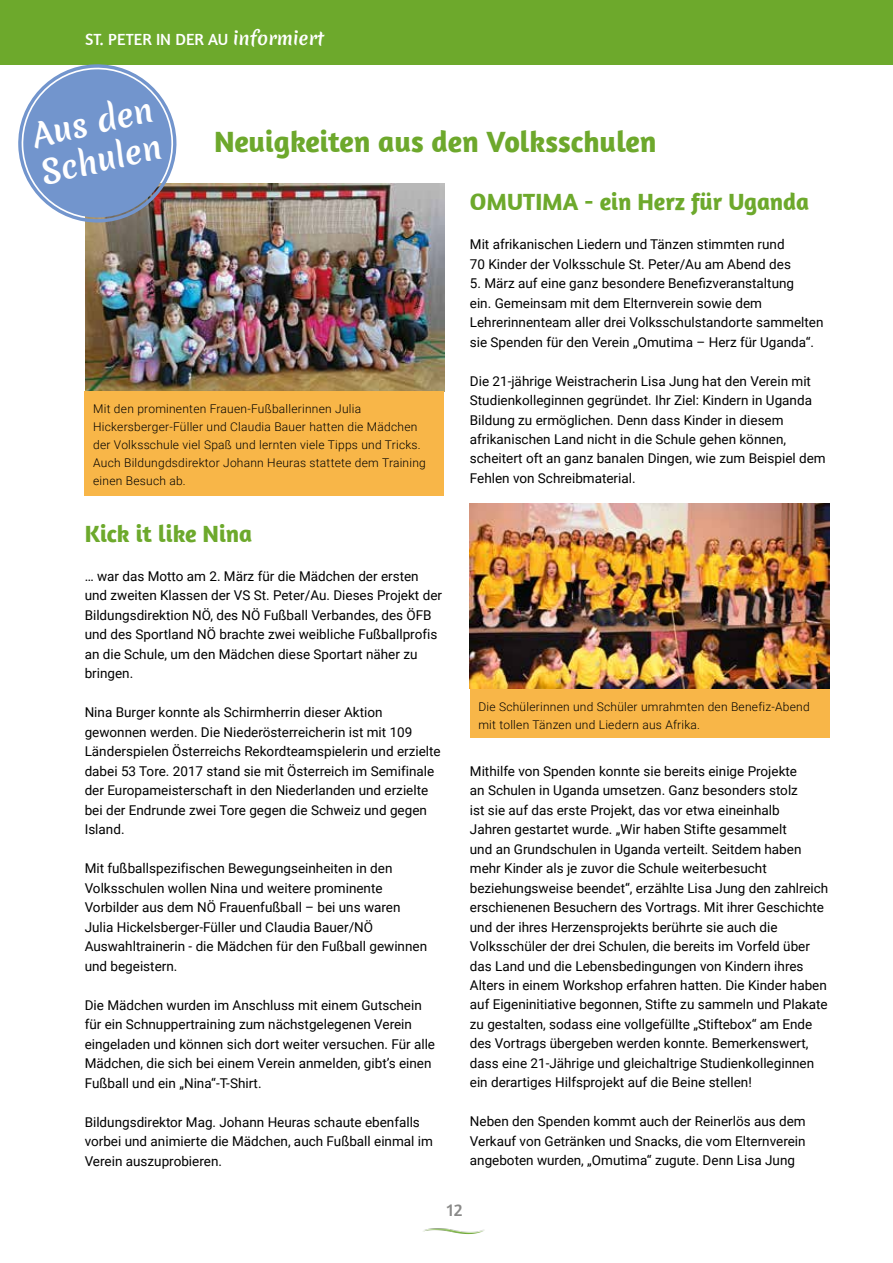
<style>
.page{position:relative;width:893px;height:1263px;background:#fff}
.page>*{position:absolute;margin:0;border:0;box-sizing:border-box;transform-origin:0 0}
.t1{font:31.5px/37.8px "Merienda One";color:#fff}
.t2{font:700 30px "Amaranth";color:#6da82c}
.t3{font:700 24px "Amaranth";color:#6da92c}
.t4{font:18px "Amaranth";color:#898988}
.t5{font:16.5px "Amaranth";color:#fff}
.t6{font:13.5px/19.5px "Roboto";color:#000}
.t7{font:300 12px/18px "Roboto";letter-spacing:.02em;color:#000}
.s1{font-family:"Merienda One";font-size:18px}
</style>
<div class="page">
<div style="left:0;top:0;width:893px;height:64px;background:#6da92c"></div>
<img style="left:423px;top:1228px;width:62px;height:7px">
<img style="left:85px;top:184px;width:359px;height:207px">
<svg style="left:18px;top:64px;width:158px;height:160px"></svg>
<div style="left:85px;top:391px;width:359px;height:104px;background:#f8b648"></div>
<img style="left:470px;top:504px;width:359px;height:185px">
<div style="left:470px;top:689px;width:359px;height:48px;background:#f8b648"></div>
<p class="t5" style="left:85px;top:29px;width:240px">ST. PETER IN DER AU <span class="s1">informiert</span></p>
<h1 class="t1" style="left:29px;top:118px;width:124px;rotate:-13deg">Aus den<br>Schulen</h1>
<h2 class="t2" style="left:214px;top:122px;width:444px">Neuigkeiten aus den Volksschulen</h2>
<p class="t7" style="left:93px;top:399px;width:334px">Mit den prominenten Frauen-Fußballerinnen Julia Hickersberger-Füller und Claudia Bauer hatten die Mädchen der Volksschule viel Spaß und lernten viele Tipps und Tricks.<br>Auch Bildungdsdirektor Johann Heuras stattete dem Training einen Besuch ab.</p>
<h3 class="t3" style="left:470px;top:187px;width:341px">OMUTIMA - ein Herz für Uganda</h3>
<p class="t6" style="left:470px;top:234px;width:323px">Mit afrikanischen Liedern und Tänzen stimmten rund<br>70 Kinder der Volksschule St. Peter/Au am Abend des</p>
<p class="t6" style="left:470px;top:273px;width:355px">5. März auf eine ganz besondere Benefizveranstaltung<br>ein. Gemeinsam mit dem Elternverein sowie dem Lehrerinnenteam aller drei Volksschulstandorte sammelten sie Spenden für den Verein „Omutima – Herz für Uganda“.</p>
<p class="t6" style="left:470px;top:370px;width:357px">Die 21-jährige Weistracherin Lisa Jung hat den Verein mit Studienkolleginnen gegründet. Ihr Ziel: Kindern in Uganda Bildung zu ermöglichen. Denn dass Kinder in diesem afrikanischen Land nicht in die Schule gehen können, scheitert oft an ganz banalen Dingen, wie zum Beispiel dem Fehlen von Schreibmaterial.</p>
<h3 class="t3" style="left:85px;top:518px;width:169px">Kick it like Nina</h3>
<p class="t6" style="left:85px;top:565px;width:359px">… war das Motto am 2. März für die Mädchen der ersten und zweiten Klassen der VS St. Peter/Au. Dieses Projekt der Bildungsdirektion NÖ, des NÖ Fußball Verbandes, des ÖFB und des Sportland NÖ brachte zwei weibliche Fußballprofis an die Schule, um den Mädchen diese Sportart näher zu bringen.</p>
<p class="t6" style="left:85px;top:702px;width:358px">Nina Burger konnte als Schirmherrin dieser Aktion gewonnen werden. Die Niederösterreicherin ist mit 109<br>Länderspielen Österreichs Rekordteamspielerin und erzielte dabei 53 Tore. 2017 stand sie mit Österreich im Semifinale der Europameisterschaft in den Niederlanden und erzielte bei der Endrunde zwei Tore gegen die Schweiz und gegen Island.</p>
<p class="t6" style="left:85px;top:858px;width:344px">Mit fußballspezifischen Bewegungseinheiten in den Volksschulen wollen Nina und weitere prominente Vorbilder aus dem NÖ Frauenfußball – bei uns waren Julia Hickelsberger-Füller und Claudia Bauer/NÖ Auswahltrainerin - die Mädchen für den Fußball gewinnen und begeistern.</p>
<p class="t6" style="left:85px;top:994px;width:352px">Die Mädchen wurden im Anschluss mit einem Gutschein für ein Schnuppertraining zum nächstgelegenen Verein eingeladen und können sich dort weiter versuchen. Für alle Mädchen, die sich bei einem Verein anmelden, gibt’s einen Fußball und ein „Nina“-T-Shirt.</p>
<p class="t6" style="left:85px;top:1111px;width:350px">Bildungsdirektor Mag. Johann Heuras schaute ebenfalls vorbei und animierte die Mädchen, auch Fußball einmal im<br>Verein auszuprobieren.</p>
<p class="t7" style="left:478px;top:697px;width:333px">Die Schülerinnen und Schüler umrahmten den Benefiz-Abend mit tollen Tänzen und Liedern aus Afrika.</p>
<p class="t6" style="left:470px;top:760px;width:360px">Mithilfe von Spenden konnte sie bereits einige Projekte<br>an Schulen in Uganda umsetzen. Ganz besonders stolz<br>ist sie auf das erste Projekt, das vor etwa eineinhalb<br>Jahren gestartet wurde. „Wir haben Stifte gesammelt<br>und an Grundschulen in Uganda verteilt. Seitdem haben mehr Kinder als je zuvor die Schule weiterbesucht beziehungsweise beendet“, erzählte Lisa Jung den zahlreich erschienenen Besuchern des Vortrags. Mit ihrer Geschichte und der ihres Herzensprojekts berührte sie auch die Volksschüler der drei Schulen, die bereits im Vorfeld über das Land und die Lebensbedingungen von Kindern ihres Alters in einem Workshop erfahren hatten. Die Kinder haben auf Eigeninitiative begonnen, Stifte zu sammeln und Plakate zu gestalten, sodass eine vollgefüllte „Stiftebox“ am Ende des Vortrags übergeben werden konnte. Bemerkenswert, dass eine 21-Jährige und gleichaltrige Studienkolleginnen ein derartiges Hilfsprojekt auf die Beine stellen!</p>
<p class="t6" style="left:470px;top:1111px;width:337px;text-align:justify">Neben den Spenden kommt auch der Reinerlös aus dem Verkauf von Getränken und Snacks, die vom Elternverein angeboten wurden, „Omutima“ zugute. Denn Lisa Jung</p>
<h3 class="t4" style="left:447px;top:1199px;width:17px">12</h3>
</div>
